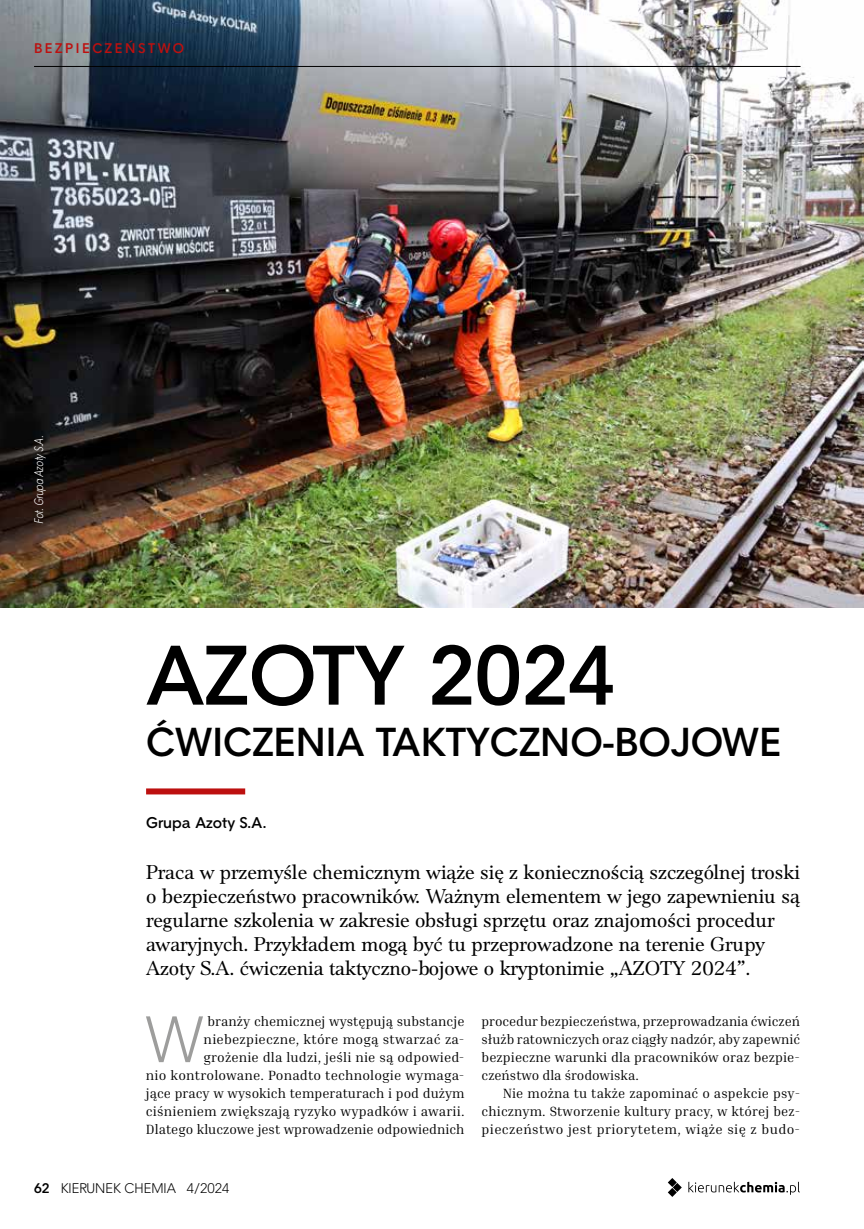
<style>
.page{position:relative;width:864px;height:1229px;background:#fff}
.page>*{position:absolute;margin:0;border:0;box-sizing:border-box;transform-origin:0 0}
.t1{font:700 81.45px "Straight EFN";color:#000}
.t2{font:63.15px "Straight EFN";color:#9d9d9c}
.t3{font:700 39px "Straight EFN";color:#000}
.t4{font:21px/24px "Platea EFN";color:#000}
.t5{font:700 15px "Straight EFN";color:#000}
.t6{font:13.5px/18px "Inria Serif";letter-spacing:.005em;color:#000;text-align:justify}
.t7{font:13.5px "Straight EFN";color:#000}
.t8{font:700 13.5px "Straight EFN";letter-spacing:.19em;color:#bd100f}
.t9{font:italic 12px "Straight Cnd EFN";color:#fff}
.s1{font-weight:700}
</style>
<div class="page">
<img style="left:0;top:0;width:863px;height:607px">
<hr style="left:34px;top:66px;width:766px;height:1px;background:#000">
<div style="left:146px;top:788px;width:99px;height:6px;background:#bd100f"></div>
<svg style="left:688px;top:1182px;width:111px;height:13px"></svg>
<svg style="left:667px;top:1178px;width:14px;height:19px"></svg>
<p class="t8" style="left:34px;top:40px;width:151px">BEZPIECZEŃSTWO</p>
<p class="t9" style="left:32px;top:524px;width:90px;rotate:-90deg">Fot. Grupa Azoty S.A.</p>
<h1 class="t1" style="left:146px;top:627px;width:470px">AZOTY 2024</h1>
<h3 class="t3" style="left:146px;top:718px;width:636px">ĆWICZENIA TAKTYCZNO-BOJOWE</h3>
<p class="t5" style="left:146px;top:813px;width:122px">Grupa Azoty S.A.</p>
<p class="t4" style="left:146px;top:860px;width:655px">Praca w przemyśle chemicznym wiąże się z koniecznością szczególnej troski o bezpieczeństwo pracowników. Ważnym elementem w jego zapewnieniu są regularne szkolenia w zakresie obsługi sprzętu oraz znajomości procedur awaryjnych. Przykładem mogą być tu przeprowadzone na terenie Grupy Azoty S.A. ćwiczenia taktyczno-bojowe o kryptonimie „AZOTY 2024”.</p>
<p class="t6" style="left:146px;top:1012px;width:320px;text-align:right">branży chemicznej występują substancje niebezpieczne, które mogą stwarzać za&shy;grożenie dla ludzi, jeśli nie są odpowied-<br>nio kontrolowane. Ponadto technologie wymaga&shy;jące pracy w wysokich temperaturach i pod dużym ciśnieniem zwiększają ryzyko wypadków i awarii.<br>Dlatego kluczowe jest wprowadzenie odpowiednich</p>
<h2 class="t2" style="left:145px;top:1002px;width:60px">W</h2>
<p class="t6" style="left:481px;top:1012px;width:320px">procedur bezpieczeństwa, przeprowadzania ćwiczeń służb ratowniczych oraz ciągły nadzór, aby zapewnić bezpieczne warunki dla pracowników oraz bezpie&shy;czeństwo dla środowiska.</p>
<p class="t6" style="left:481px;top:1084px;width:320px;text-indent:21px">Nie można tu także zapominać o aspekcie psy&shy;chicznym. Stworzenie kultury pracy, w której bez&shy;pieczeństwo jest priorytetem, wiąże się z budo-</p>
<p class="t7" style="left:34px;top:1180px;width:197px"><span class="s1">62</span> KIERUNEK CHEMIA 4/2024</p>
</div>
